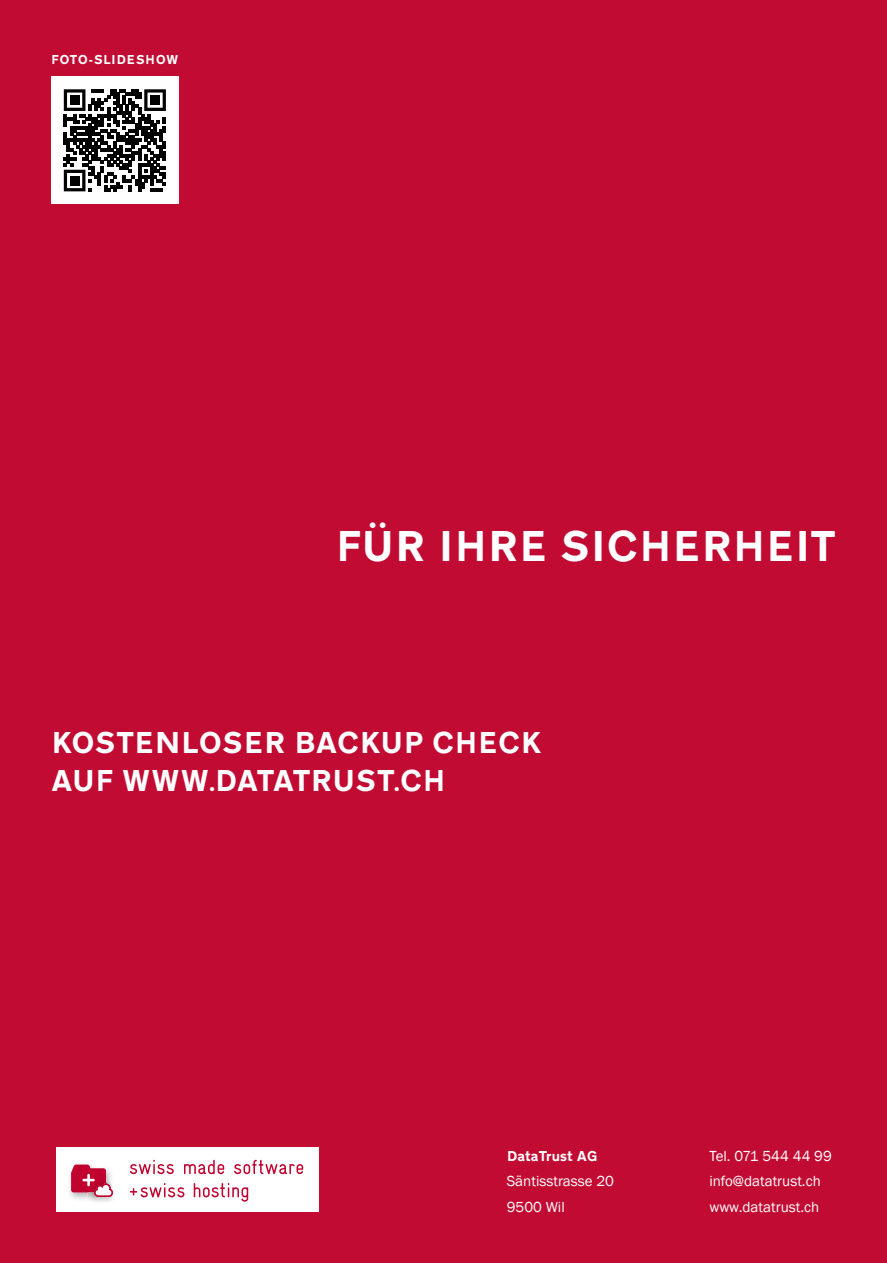
<style>
.page{position:relative;width:887px;height:1263px;background:#c20b33}
.page>*{position:absolute;margin:0;border:0;box-sizing:border-box;transform-origin:0 0}
.t1{font:700 45px "Transport D";color:#fff}
.t2{font:700 31.5px/38.2px "Transport D";letter-spacing:-.005em;color:#fff}
.t3{font:15px/25.5px "Franklin Gothic";color:#fff}
.t4{font:700 15px "Transport D";color:#fff}
.t5{font:700 13.5px "Transport D";letter-spacing:.03em;color:#fff}
</style>
<div class="page">
<div style="left:51px;top:77px;width:128px;height:127px;background:#fff"></div>
<svg style="left:64px;top:89px;width:102px;height:102px"></svg>
<div style="left:70px;top:95px;width:9px;height:10px;background:#020203"></div>
<div style="left:150px;top:95px;width:10px;height:10px;background:#020203"></div>
<div style="left:70px;top:176px;width:9px;height:9px;background:#020203"></div>
<div style="left:56px;top:1148px;width:263px;height:64px;background:#fff"></div>
<svg style="left:160px;top:1183px;width:88px;height:19px"></svg>
<svg style="left:160px;top:1160px;width:143px;height:14px"></svg>
<img style="left:56px;top:1147px;width:104px;height:55px">
<svg style="left:71px;top:1164px;width:42px;height:33px"></svg>
<p class="t5" style="left:51px;top:48px;width:129px">FOTO-SLIDESHOW</p>
<h1 class="t1" style="left:335px;top:509px;width:502px">FÜR IHRE SICHERHEIT</h1>
<h2 class="t2" style="left:51px;top:719px;width:492px">KOSTENLOSER BACKUP CHECK<br>AUF WWW.DATATRUST.CH</h2>
<p class="t4" style="left:507px;top:1143px;width:93px">DataTrust AG</p>
<p class="t3" style="left:507px;top:1169px;width:109px">Säntisstrasse 20<br>9500 Wil</p>
<p class="t3" style="left:709px;top:1143px;width:124px">Tel. 071 544 44 99 info@datatrust.ch www.datatrust.ch</p>
</div>
